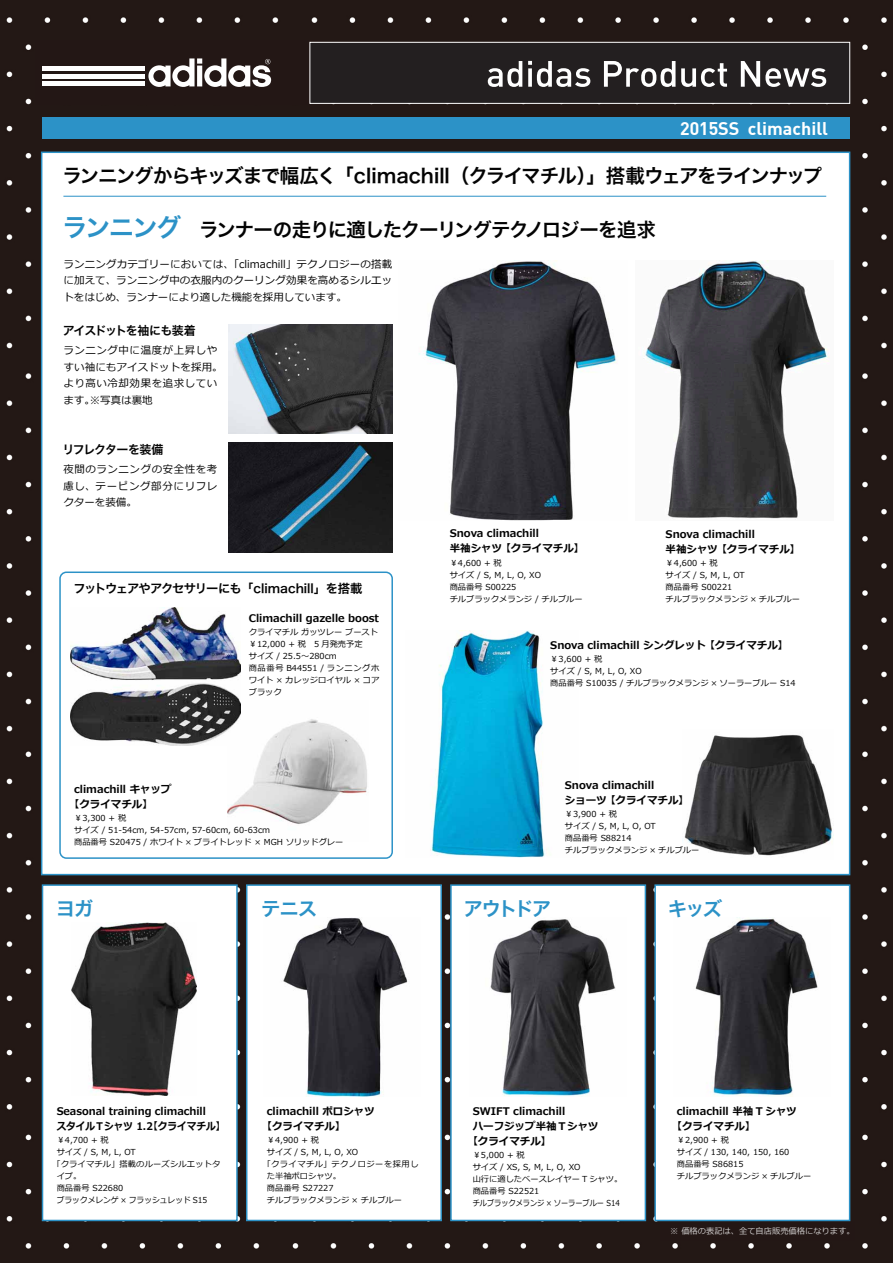
<style>
.page{position:relative;width:893px;height:1263px;background:#231815}
.page>*{position:absolute;margin:0;border:0;box-sizing:border-box;transform-origin:0 0}
.t1{font:25.5px "Hira Kaku Pro N W6";letter-spacing:-.075em;color:#2c92c7}
.t2{font:19.5px "Hira Kaku Pro N W6";letter-spacing:-.07em;color:#030303}
.t3{font:19.5px "Hira Kaku Pro N W6";letter-spacing:-.105em;color:#2c92c7}
.t4{font:700 18px "Adi Haus";color:#fff}
.t5{font:12.3px "Hira Kaku Pro N W6";letter-spacing:-.055em;color:#030303}
.t6{font:12px "Hira Kaku Pro N W6";letter-spacing:-.09em;color:#030303}
.t7{font:700 10.5px/15px "Meiryo";color:#030303}
.t8{font:10.5px/16.5px "Meiryo";letter-spacing:.015em;color:#030303;text-align:justify}
.t9{font:10.5px/16.5px "Meiryo";letter-spacing:.05em;color:#030303}
.t10{font:8.25px/12px "Meiryo";color:#030303}
.t11{font:8.25px "Meiryo";color:rgb(255 255 255/.8)}
.t12{font:8.25px "Meiryo";letter-spacing:.02em;color:#030303}
.t13{font:8.25px "Meiryo";color:#030303;scale:.94 1}
.t14{font:8.25px "Meiryo";letter-spacing:.065em;color:#030303}
</style>
<div class="page">
<div style="left:36px;top:40px;width:287px;height:64px;background:#231715"></div>
<div style="left:41px;top:152px;width:809px;height:723px;background:#fff;border:2px solid #2c92c7"></div>
<svg style="left:148px;top:58px;width:123px;height:29px"></svg>
<hr style="left:42px;top:67px;width:102px;height:4px;background:#fff">
<hr style="left:42px;top:74px;width:102px;height:4px;background:#fff">
<hr style="left:42px;top:82px;width:102px;height:4px;background:#fff">
<div style="left:309px;top:42px;width:541px;height:62px;background:#231f20;border:1px solid #fff"></div>
<svg style="left:488px;top:61px;width:34px;height:26px"></svg>
<svg style="left:528px;top:61px;width:62px;height:26px"></svg>
<svg style="left:604px;top:61px;width:71px;height:26px"></svg>
<svg style="left:681px;top:63px;width:46px;height:24px"></svg>
<svg style="left:741px;top:61px;width:85px;height:26px"></svg>
<div style="left:42px;top:118px;width:807px;height:21px;background:#2c92c7"></div>
<hr style="left:63px;top:196px;width:763px;height:1px;background:#2c92c7">
<div style="left:661px;top:1222px;width:194px;height:19px;background:#231715"></div>
<img style="left:419px;top:260px;width:199px;height:260px">
<img style="left:430px;top:630px;width:115px;height:227px">
<img style="left:643px;top:260px;width:187px;height:259px">
<img style="left:227px;top:719px;width:140px;height:105px">
<div style="left:42px;top:884px;width:196px;height:337px;background:#fff;border:2px solid #2c92c7"></div>
<div style="left:246px;top:884px;width:196px;height:337px;background:#fff;border:2px solid #2c92c7"></div>
<div style="left:450px;top:884px;width:196px;height:337px;background:#fff;border:2px solid #2c92c7"></div>
<div style="left:654px;top:884px;width:196px;height:337px;background:#fff;border:2px solid #2c92c7"></div>
<img style="left:283px;top:918px;width:125px;height:178px">
<img style="left:695px;top:918px;width:124px;height:178px">
<img style="left:71px;top:922px;width:126px;height:173px">
<img style="left:490px;top:919px;width:126px;height:177px">
<div style="left:59px;top:571px;width:334px;height:288px;border:2px solid #2c92c7;border-radius:6px"></div>
<img style="left:684px;top:734px;width:150px;height:122px">
<img style="left:228px;top:324px;width:164px;height:109px">
<img style="left:228px;top:443px;width:164px;height:109px">
<img style="left:70px;top:607px;width:171px;height:138px">
<p class="t4" style="left:680px;top:117px;width:149px">2015SS climachill</p>
<p class="t2" style="left:62px;top:158px;width:761px">ランニングからキッズまで幅広く「climachill（クライマチル）」搭載ウェアをラインナップ</p>
<p class="t1" style="left:62px;top:204px;width:121px">ランニング</p>
<p class="t2" style="left:199px;top:212px;width:458px">ランナーの走りに適したクーリングテクノロジーを追求</p>
<p class="t8" style="left:63px;top:256px;width:330px">ランニングカテゴリーにおいては、「climachill」テクノロジーの搭載に加えて、ランニング中の衣服内のクーリング効果を高めるシルエットをはじめ、ランナーにより適した機能を採用しています。</p>
<p class="t6" style="left:63px;top:319px;width:134px">アイスドットを袖にも装着</p>
<p class="t9" style="left:63px;top:342px;width:161px">ランニング中に温度が上昇しやすい袖にもアイスドットを採用。より高い冷却効果を追求しています。※写真は裏地</p>
<p class="t6" style="left:63px;top:438px;width:103px">リフレクターを装備</p>
<p class="t8" style="left:63px;top:461px;width:156px">夜間のランニングの安全性を考慮し、テーピング部分にリフレクターを装備。</p>
<p class="t5" style="left:73px;top:577px;width:290px">フットウェアやアクセサリーにも「climachill」を搭載</p>
<p class="t7" style="left:249px;top:611px;width:132px">Climachill gazelle boost</p>
<p class="t10" style="left:249px;top:626px;width:132px">クライマチル ガッツレー ブースト￥12,000 + 税　5 月発売予定<br>サイズ / 25.5～280cm<br>商品番号 B44551 / ランニングホワイト × カレッジロイヤル × コアブラック</p>
<p class="t7" style="left:69px;top:781px;width:104px;text-indent:5px">climachill キャップ【クライマチル】</p>
<p class="t10" style="left:74px;top:812px;width:271px">￥3,300 + 税<br>サイズ / 51-54cm, 54-57cm, 57-60cm, 60-63cm<br>商品番号 S20475 / ホワイト × ブライトレッド × MGH ソリッドグレー</p>
<p class="t7" style="left:450px;top:526px;width:136px">Snova climachill<br>半袖シャツ 【クライマチル】</p>
<p class="t10" style="left:450px;top:557px;width:135px">￥4,600 + 税<br>サイズ / S, M, L, O, XO<br>商品番号 S00225<br>チルブラックメランジ / チルブルー</p>
<p class="t7" style="left:666px;top:526px;width:136px">Snova climachill<br>半袖シャツ 【クライマチル】</p>
<p class="t10" style="left:666px;top:557px;width:136px">￥4,600 + 税<br>サイズ / S, M, L, OT<br>商品番号 S00221<br>チルブラックメランジ × チルブルー</p>
<p class="t7" style="left:550px;top:638px;width:240px">Snova climachill シングレット 【クライマチル】</p>
<p class="t10" style="left:550px;top:653px;width:247px">￥3,600 + 税<br>サイズ / S, M, L, O, XO<br>商品番号 S10035 / チルブラックメランジ × ソーラーブルー S14</p>
<p class="t7" style="left:565px;top:778px;width:126px">Snova climachill<br>ショーツ 【クライマチル】</p>
<p class="t10" style="left:565px;top:808px;width:136px">￥3,900 + 税<br>サイズ / S, M, L, O, OT<br>商品番号 S88214<br>チルブラックメランジ × チルブルー</p>
<p class="t3" style="left:56px;top:890px;width:39px">ヨガ</p>
<p class="t3" style="left:261px;top:890px;width:58px">テニス</p>
<p class="t3" style="left:463px;top:890px;width:89px">アウトドア</p>
<p class="t3" style="left:668px;top:890px;width:56px">キッズ</p>
<p class="t7" style="left:57px;top:1104px;width:170px">Seasonal training climachill<br>スタイルTシャツ 1.2【クライマチル】</p>
<p class="t10" style="left:57px;top:1134px;width:54px">￥4,700 + 税</p>
<p class="t10" style="left:57px;top:1146px;width:81px">サイズ / S, M, L, OT</p>
<p class="t12" style="left:53px;top:1160px;width:169px">「クライマチル」搭載のルーズシルエットタ</p>
<p class="t10" style="left:57px;top:1170px;width:26px">イプ。</p>
<p class="t10" style="left:57px;top:1182px;width:68px">商品番号 S22680</p>
<p class="t13" style="left:57px;top:1196px;width:162px">ブラックメレンゲ × フラッシュレッド S15</p>
<p class="t7" style="left:262px;top:1104px;width:115px;text-indent:5px">climachill ポロシャツ【クライマチル】</p>
<p class="t10" style="left:267px;top:1134px;width:54px">￥4,900 + 税</p>
<p class="t10" style="left:267px;top:1146px;width:93px">サイズ / S, M, L, O, XO</p>
<p class="t14" style="left:263px;top:1160px;width:157px">「クライマチル」テクノロジーを採用し</p>
<p class="t10" style="left:267px;top:1170px;width:76px">た半袖ポロシャツ。</p>
<p class="t10" style="left:267px;top:1182px;width:68px">商品番号 S27227</p>
<p class="t10" style="left:267px;top:1194px;width:137px">チルブラックメランジ × チルブルー</p>
<p class="t7" style="left:473px;top:1104px;width:94px">SWIFT climachill</p>
<p class="t7" style="left:473px;top:1119px;width:127px">ハーフジップ半袖Ｔシャツ</p>
<p class="t7" style="left:467px;top:1134px;width:85px">【クライマチル】</p>
<p class="t10" style="left:473px;top:1149px;width:151px">￥5,000 + 税<br>サイズ / XS, S, M, L, O, XO<br>山行に適したベースレイヤー T シャツ。商品番号 S22521<br>チルブラックメランジ × ソーラーブルー S14</p>
<p class="t7" style="left:672px;top:1104px;width:127px;text-indent:5px">climachill 半袖 T シャツ【クライマチル】</p>
<p class="t10" style="left:677px;top:1134px;width:136px">￥2,900 + 税<br>サイズ / 130, 140, 150, 160<br>商品番号 S86815<br>チルブラックメランジ × チルブルー</p>
<p class="t11" style="left:670px;top:1226px;width:186px">※ 価格の表記は、全て自店販売価格になります。</p>
</div>
